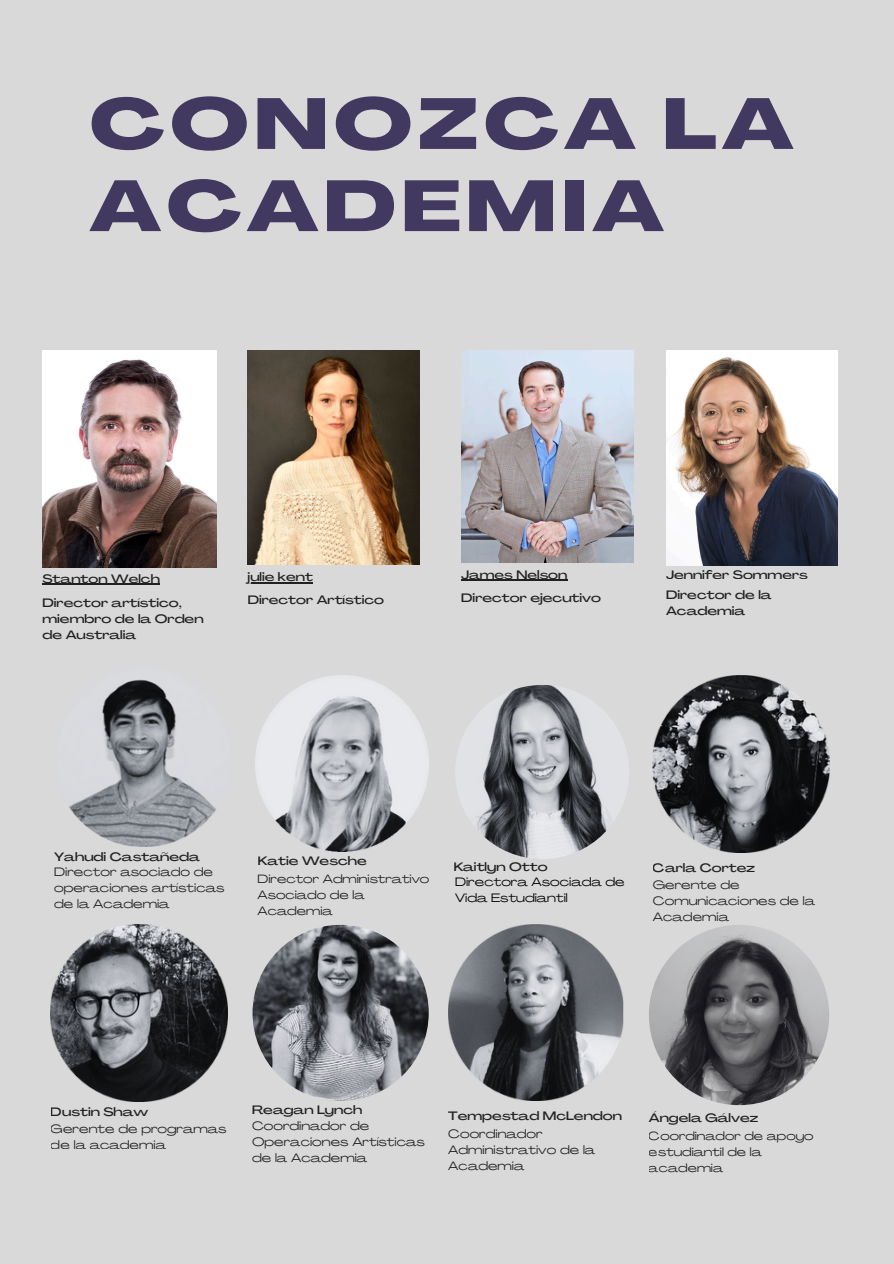
<style>
.page{position:relative;width:894px;height:1264px;background:#fff}
.page>*{position:absolute;margin:0;border:0;box-sizing:border-box;transform-origin:0 0}
.t1{font:800 70.95px/82.2px "Agrandir Grand";letter-spacing:.07em;color:#41395f}
.t2{font:500 12px/16px "Agrandir Grand";color:#000}
.t3{font:12px/16px "Agrandir Grand";color:#000}
.t4{font:11.85px/16px "Agrandir Grand";color:#000}
.t5{font:11.7px/16px "Agrandir Grand";color:#000}
</style>
<div class="page">
<div style="left:0;top:0;width:893px;height:1263px;background:#d9d9d9"></div>
<img style="left:42px;top:350px;width:174px;height:217px">
<hr style="left:42px;top:584px;width:118px;height:1px;background:#000">
<img style="left:666px;top:350px;width:171px;height:215px">
<hr style="left:461px;top:579px;width:106px;height:1px;background:#000">
<img style="left:461px;top:350px;width:172px;height:212px">
<img style="left:248px;top:350px;width:172px;height:214px">
<hr style="left:247px;top:582px;width:66px;height:1px;background:#000">
<img style="left:652px;top:676px;width:177px;height:176px">
<img style="left:69px;top:679px;width:147px;height:167px">
<img style="left:256px;top:676px;width:172px;height:175px">
<img style="left:51px;top:924px;width:176px;height:177px">
<img style="left:448px;top:924px;width:175px;height:176px">
<img style="left:648px;top:924px;width:181px;height:181px;border-radius:50%">
<img style="left:252px;top:924px;width:176px;height:176px;border-radius:50%">
<img style="left:455px;top:685px;width:174px;height:174px;border-radius:50%">
<p class="t1" style="left:89px;top:90px;width:705px">CONOZCA LA<br>ACADEMIA</p>
<p class="t2" style="left:42px;top:571px;width:119px">Stanton Welch</p>
<p class="t2" style="left:42px;top:596px;width:163px">Director artístico, miembro de la Orden de Australia</p>
<p class="t2" style="left:247px;top:570px;width:67px">julie kent</p>
<p class="t2" style="left:461px;top:567px;width:108px">James Nelson</p>
<p class="t2" style="left:247px;top:593px;width:138px">Director Artístico</p>
<p class="t2" style="left:461px;top:591px;width:141px">Director ejecutivo</p>
<p class="t2" style="left:666px;top:567px;width:143px">Jennifer Sommers</p>
<p class="t2" style="left:666px;top:588px;width:107px">Director de la<br>Academia</p>
<p class="t2" style="left:54px;top:849px;width:147px">Yahudi Castañeda</p>
<p class="t2" style="left:257px;top:854px;width:111px">Katie Wesche</p>
<p class="t2" style="left:453px;top:859px;width:96px">Kaitlyn Otto</p>
<p class="t3" style="left:455px;top:875px;width:171px">Directora Asociada de<br>Vida Estudiantil</p>
<p class="t3" style="left:54px;top:865px;width:160px">Director asociado de</p>
<p class="t2" style="left:652px;top:861px;width:103px">Carla Cortez</p>
<p class="t3" style="left:54px;top:881px;width:172px">operaciones artísticas de la Academia</p>
<p class="t4" style="left:257px;top:872px;width:173px">Director Administrativo<br>Asociado de la<br>Academia</p>
<p class="t3" style="left:652px;top:878px;width:164px">Gerente de<br>Comunicaciones de la<br>Academia</p>
<p class="t2" style="left:51px;top:1105px;width:99px">Dustin Shaw</p>
<p class="t3" style="left:51px;top:1121px;width:177px">Gerente de programas de la academia</p>
<p class="t2" style="left:252px;top:1102px;width:112px">Reagan Lynch</p>
<p class="t3" style="left:252px;top:1119px;width:174px">Coordinador de<br>Operaciones Artísticas de la Academia</p>
<p class="t2" style="left:448px;top:1109px;width:175px">Tempestad McLendon</p>
<p class="t3" style="left:448px;top:1127px;width:148px">Coordinador<br>Administrativo de la<br>Academia</p>
<p class="t2" style="left:648px;top:1110px;width:111px">Ángela Gálvez</p>
<p class="t5" style="left:648px;top:1129px;width:166px">Coordinador de apoyo estudiantil de la academia</p>
</div>
